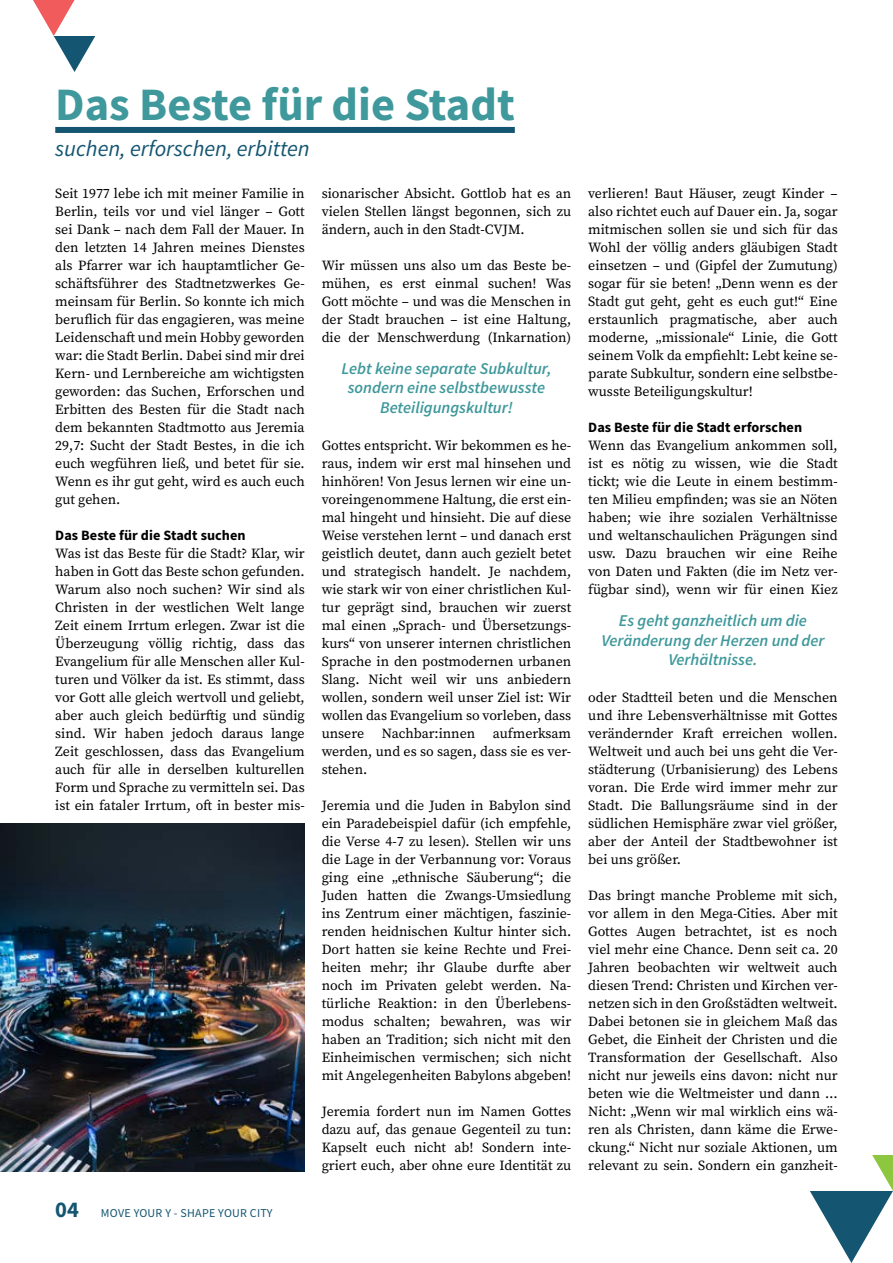
<style>
.page{position:relative;width:893px;height:1263px;background:#fff}
.page>*{position:absolute;margin:0;border:0;box-sizing:border-box;transform-origin:0 0}
.t1{font:700 46.5px "Source Sans Pro";color:#3f989b}
.t2{font:italic 22.5px "Source Sans Pro";color:#145571}
.t3{font:italic 600 16.5px/19.5px "Source Sans Pro";color:#3f989b;text-align:center}
.t4{font:700 14.25px "Source Sans Pro";letter-spacing:.005em;color:#000}
.t5{font:13.95px/18px "Source Serif Pro";color:#000;text-align:justify}
.t6{font:12px "Source Sans Pro";letter-spacing:.02em;color:#145571}
.s1{font-weight:700;font-size:22.5px}
</style>
<div class="page">
<div style="left:55px;top:127px;width:460px;height:6px;background:#145571"></div>
<svg style="left:33px;top:0;width:62px;height:72px"></svg>
<svg style="left:810px;top:1155px;width:83px;height:108px"></svg>
<img style="left:0;top:824px;width:305px;height:348px">
<h1 class="t1" style="left:55px;top:73px;width:461px">Das Beste für die Stadt</h1>
<h2 class="t2" style="left:55px;top:134px;width:256px">suchen, erforschen, erbitten</h2>
<p class="t5" style="left:322px;top:184px;width:251px">sionarischer Absicht. Gottlob hat es an vielen Stellen längst begonnen, sich zu ändern, auch in den Stadt-CVJM.</p>
<p class="t5" style="left:322px;top:256px;width:251px">Wir müssen uns also um das Beste be&shy;mühen, es erst einmal suchen! Was Gott möchte – und was die Menschen in der Stadt brauchen – ist eine Haltung, die der Menschwerdung (Inkarnation)</p>
<p class="t5" style="left:55px;top:184px;width:251px">Seit 1977 lebe ich mit meiner Familie in Berlin, teils vor und viel länger – Gott sei Dank – nach dem Fall der Mauer. In den letzten 14 Jahren meines Dienstes als Pfarrer war ich hauptamtlicher Ge&shy;schäftsführer des Stadtnetzwerkes Ge&shy;meinsam für Berlin. So konnte ich mich beruflich für das engagieren, was meine Leidenschaft und mein Hobby geworden war: die Stadt Berlin. Dabei sind mir drei Kern- und Lernbereiche am wichtigsten geworden: das Suchen, Erforschen und Erbitten des Besten für die Stadt nach dem bekannten Stadtmotto aus Jeremia 29,7: Sucht der Stadt Bestes, in die ich euch wegführen ließ, und betet für sie.<br>Wenn es ihr gut geht, wird es auch euch gut gehen.</p>
<p class="t4" style="left:55px;top:526px;width:192px">Das Beste für die Stadt suchen</p>
<p class="t5" style="left:55px;top:544px;width:251px">Was ist das Beste für die Stadt? Klar, wir haben in Gott das Beste schon gefunden.<br>Warum also noch suchen? Wir sind als Christen in der westlichen Welt lange Zeit einem Irrtum erlegen. Zwar ist die Überzeugung völlig richtig, dass das Evangelium für alle Menschen aller Kul&shy;turen und Völker da ist. Es stimmt, dass vor Gott alle gleich wertvoll und geliebt, aber auch gleich bedürftig und sündig sind. Wir haben jedoch daraus lange Zeit geschlossen, dass das Evangelium auch für alle in derselben kulturellen Form und Sprache zu vermitteln sei. Das ist ein fataler Irrtum, oft in bester mis-</p>
<p class="t3" style="left:342px;top:358px;width:211px">Lebt keine separate Subkultur, sondern eine selbstbewusste<br>Beteiligungskultur!</p>
<p class="t5" style="left:322px;top:436px;width:251px">Gottes entspricht. Wir bekommen es he&shy;raus, indem wir erst mal hinsehen und hinhören! Von Jesus lernen wir eine un&shy;voreingenommene Haltung, die erst ein&shy;mal hingeht und hinsieht. Die auf diese Weise verstehen lernt – und danach erst geistlich deutet, dann auch gezielt betet und strategisch handelt. Je nachdem, wie stark wir von einer christlichen Kul&shy;tur geprägt sind, brauchen wir zuerst mal einen „Sprach- und Übersetzungs&shy;kurs“ von unserer internen christlichen Sprache in den postmodernen urbanen Slang. Nicht weil wir uns anbiedern wollen, sondern weil unser Ziel ist: Wir wollen das Evangelium so vorleben, dass unsere</p>
<p class="t5" style="left:322px;top:724px;width:251px;text-indent:171px">aufmerksam werden, und es so sagen, dass sie es ver&shy;stehen.</p>
<p class="t5" style="left:322px;top:796px;width:251px">Jeremia und die Juden in Babylon sind ein Paradebeispiel dafür (ich empfehle, die Verse 4-7 zu lesen). Stellen wir uns die Lage in der Verbannung vor: Voraus ging eine „ethnische Säuberung“; die Juden hatten die Zwangs-Umsiedlung ins Zentrum einer mächtigen, faszinie&shy;renden heidnischen Kultur hinter sich.<br>Dort hatten sie keine Rechte und Frei&shy;heiten mehr; ihr Glaube durfte aber noch im Privaten gelebt werden. Na&shy;türliche Reaktion: in den Überlebens&shy;modus schalten; bewahren, was wir haben an Tradition; sich nicht mit den Einheimischen vermischen; sich nicht mit Angelegenheiten Babylons abgeben!</p>
<p class="t5" style="left:322px;top:1102px;width:251px">Jeremia fordert nun im Namen Gottes dazu auf, das genaue Gegenteil zu tun:<br>Kapselt euch nicht ab! Sondern inte&shy;griert euch, aber ohne eure Identität zu</p>
<p class="t5" style="left:382px;top:724px;width:95px">Nachbar:innen</p>
<p class="t6" style="left:55px;top:1205px;width:219px"><span class="s1">04</span> MOVE YOUR Y - SHAPE YOUR CITY</p>
<p class="t5" style="left:588px;top:184px;width:251px">verlieren! Baut Häuser, zeugt Kinder – also richtet euch auf Dauer ein. Ja, sogar mitmischen sollen sie und sich für das Wohl der völlig anders gläubigen Stadt einsetzen – und (Gipfel der Zumutung) sogar für sie beten! „Denn wenn es der Stadt gut geht, geht es euch gut!“ Eine erstaunlich pragmatische, aber auch moderne, „missionale“ Linie, die Gott seinem Volk da empfiehlt: Lebt keine se&shy;parate Subkultur, sondern eine selbstbe&shy;wusste Beteiligungskultur!</p>
<p class="t4" style="left:588px;top:418px;width:215px">Das Beste für die Stadt erforschen</p>
<p class="t5" style="left:588px;top:436px;width:251px">Wenn das Evangelium ankommen soll, ist es nötig zu wissen, wie die Stadt tickt; wie die Leute in einem bestimm&shy;ten Milieu empfinden; was sie an Nöten haben; wie ihre sozialen Verhältnisse und weltanschaulichen Prägungen sind usw. Dazu brauchen wir eine Reihe von Daten und Fakten (die im Netz ver&shy;fügbar sind), wenn wir für einen Kiez</p>
<p class="t3" style="left:601px;top:611px;width:225px">Es geht ganzheitlich um die<br>Veränderung der Herzen und der<br>Verhältnisse.</p>
<p class="t5" style="left:588px;top:688px;width:251px">oder Stadtteil beten und die Menschen und ihre Lebensverhältnisse mit Gottes verändernder Kraft erreichen wollen.<br>Weltweit und auch bei uns geht die Ver&shy;städterung (Urbanisierung) des Lebens voran. Die Erde wird immer mehr zur Stadt. Die Ballungsräume sind in der südlichen Hemisphäre zwar viel größer, aber der Anteil der Stadtbewohner ist bei uns größer.</p>
<p class="t5" style="left:588px;top:886px;width:251px">Das bringt manche Probleme mit sich, vor allem in den Mega-Cities. Aber mit Gottes Augen betrachtet, ist es noch viel mehr eine Chance. Denn seit ca. 20<br>Jahren beobachten wir weltweit auch diesen Trend: Christen und Kirchen ver&shy;netzen sich in den Großstädten weltweit.<br>Dabei betonen sie in gleichem Maß das Gebet, die Einheit der Christen und die Transformation der Gesellschaft. Also nicht nur jeweils eins davon: nicht nur beten wie die Weltmeister und dann … Nicht: „Wenn wir mal wirklich eins wä&shy;ren als Christen, dann käme die Erwe&shy;ckung.“ Nicht nur soziale Aktionen, um relevant zu sein. Sondern ein ganzheit-</p>
</div>
